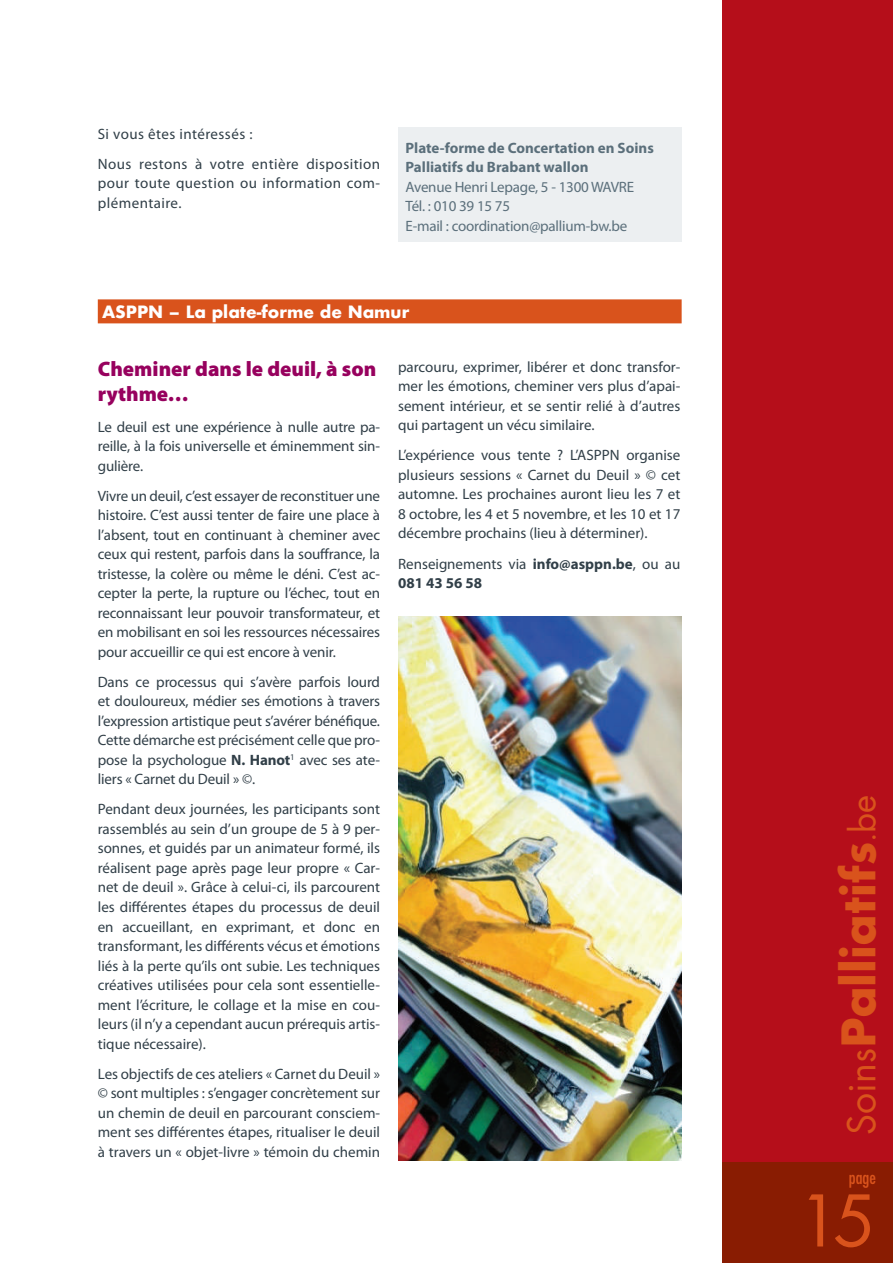
<style>
.page{position:relative;width:893px;height:1263px;background:#fff}
.page>*{position:absolute;margin:0;border:0;box-sizing:border-box;transform-origin:0 0}
.t1{font:69.15px "Futura";color:#d9531c}
.t2{font:700 45px "Futura";color:#d9531c}
.t3{font:900 21px/25.2px "Myriad Pro";color:#97015e}
.t4{font:condensed 18px "Futura";color:#d9531c}
.t5{font:700 16.5px "Futura";color:#fff}
.t6{font:15px/19.5px "Myriad Pro";color:#313f48;text-align:justify}
.t7{font:15px/30.2px "Myriad Pro";letter-spacing:.03em;color:#313f48}
.t8{font:15px/19.5px "Myriad Pro";letter-spacing:-.015em;color:#5b6f7b}
.t9{font:700 15px/19.5px "Myriad Pro";color:#5b6f7b}
.s1{font-weight:700}
.s2{font-weight:400;font-size:37.5px}
.s3{font-weight:400;font-size:31.2px}
.s4{font-weight:400;font-size:34.65px}
</style>
<div class="page">
<div style="left:722px;top:0;width:171px;height:1189px;background:#b50e1a"></div>
<div style="left:722px;top:1162px;width:171px;height:101px;background:#891c02"></div>
<div style="left:398px;top:128px;width:283px;height:114px;background:#eceff1"></div>
<div style="left:98px;top:299px;width:584px;height:24px;background:#d9531c"></div>
<img style="left:398px;top:617px;width:284px;height:544px">
<p class="t7" style="left:98px;top:119px;width:284px">Si vous êtes intéressés :<br>Nous restons à votre entière disposition</p>
<p class="t7" style="left:98px;top:174px;width:284px;line-height:19.5px">pour toute question ou information com&shy;plémentaire.</p>
<p class="t9" style="left:405px;top:138px;width:250px">Plate-forme de Concertation en Soins<br>Palliatifs du Brabant wallon</p>
<p class="t8" style="left:405px;top:177px;width:230px">Avenue Henri Lepage, 5 - 1300 WAVRE<br>Tél. : 010 39 15 75<br>E-mail : coordination@pallium-bw.be</p>
<p class="t5" style="left:102px;top:300px;width:309px">ASPPN – La plate-forme de Namur</p>
<h3 class="t3" style="left:98px;top:357px;width:280px">Cheminer dans le deuil, à son rythme…</h3>
<p class="t6" style="left:98px;top:417px;width:284px">Le deuil est une expérience à nulle autre pa&shy;reille, à la fois universelle et éminemment sin&shy;gulière.</p>
<p class="t6" style="left:98px;top:486px;width:284px">Vivre un deuil, c’est essayer de reconstituer une histoire. C’est aussi tenter de faire une place à l’absent, tout en continuant à cheminer avec ceux qui restent, parfois dans la souffrance, la tristesse, la colère ou même le déni. C’est ac&shy;cepter la perte, la rupture ou l’échec, tout en reconnaissant leur pouvoir transformateur, et en mobilisant en soi les ressources nécessaires pour accueillir ce qui est encore à venir.</p>
<p class="t6" style="left:98px;top:672px;width:284px">Dans ce processus qui s’avère parfois lourd et douloureux, médier ses émotions à travers l’expression artistique peut s’avérer bénéfique.<br>Cette démarche est précisément celle que pro&shy;pose la psychologue <span class="s1">N. Hanot</span><sup>1</sup> avec ses ate&shy;liers « Carnet du Deuil » ©.</p>
<p class="t6" style="left:98px;top:800px;width:284px">Pendant deux journées, les participants sont rassemblés au sein d’un groupe de 5 à 9 per&shy;sonnes, et guidés par un animateur formé, ils réalisent page après page leur propre « Car&shy;net de deuil ». Grâce à celui-ci, ils parcourent les différentes étapes du processus de deuil en accueillant, en exprimant, et donc en transformant, les différents vécus et émotions liés à la perte qu’ils ont subie. Les techniques créatives utilisées pour cela sont essentielle&shy;ment l’écriture, le collage et la mise en cou&shy;leurs (il n’y a cependant aucun prérequis artis&shy;tique nécessaire).</p>
<p class="t6" style="left:98px;top:1064px;width:284px">Les objectifs de ces ateliers « Carnet du Deuil » © sont multiples : s’engager concrètement sur un chemin de deuil en parcourant consciem&shy;ment ses différentes étapes, ritualiser le deuil à travers un « objet-livre » témoin du chemin</p>
<p class="t6" style="left:398px;top:357px;width:284px">parcouru, exprimer, libérer et donc transfor&shy;mer les émotions, cheminer vers plus d’apai&shy;sement intérieur, et se sentir relié à d’autres qui partagent un vécu similaire.</p>
<p class="t6" style="left:398px;top:446px;width:284px">L’expérience vous tente ? L’ASPPN organise plusieurs sessions « Carnet du Deuil » © cet automne. Les prochaines auront lieu les 7 et 8 octobre, les 4 et 5 novembre, et les 10 et 17 décembre prochains (lieu à déterminer).</p>
<p class="t6" style="left:398px;top:554px;width:284px">Renseignements via <span class="s1">info@asppn.be</span>, ou au<br><span class="s1">081 43 56 58</span></p>
<h2 class="t2" style="left:826px;top:1135px;width:342px;rotate:-90deg"><span class="s2">Soins</span>Palliatifs<span class="s3">.</span><span class="s4">be</span></h2>
<p class="t4" style="left:849px;top:1166px;width:29px">page</p>
<h1 class="t1" style="left:798px;top:1173px;width:80px">15</h1>
</div>
